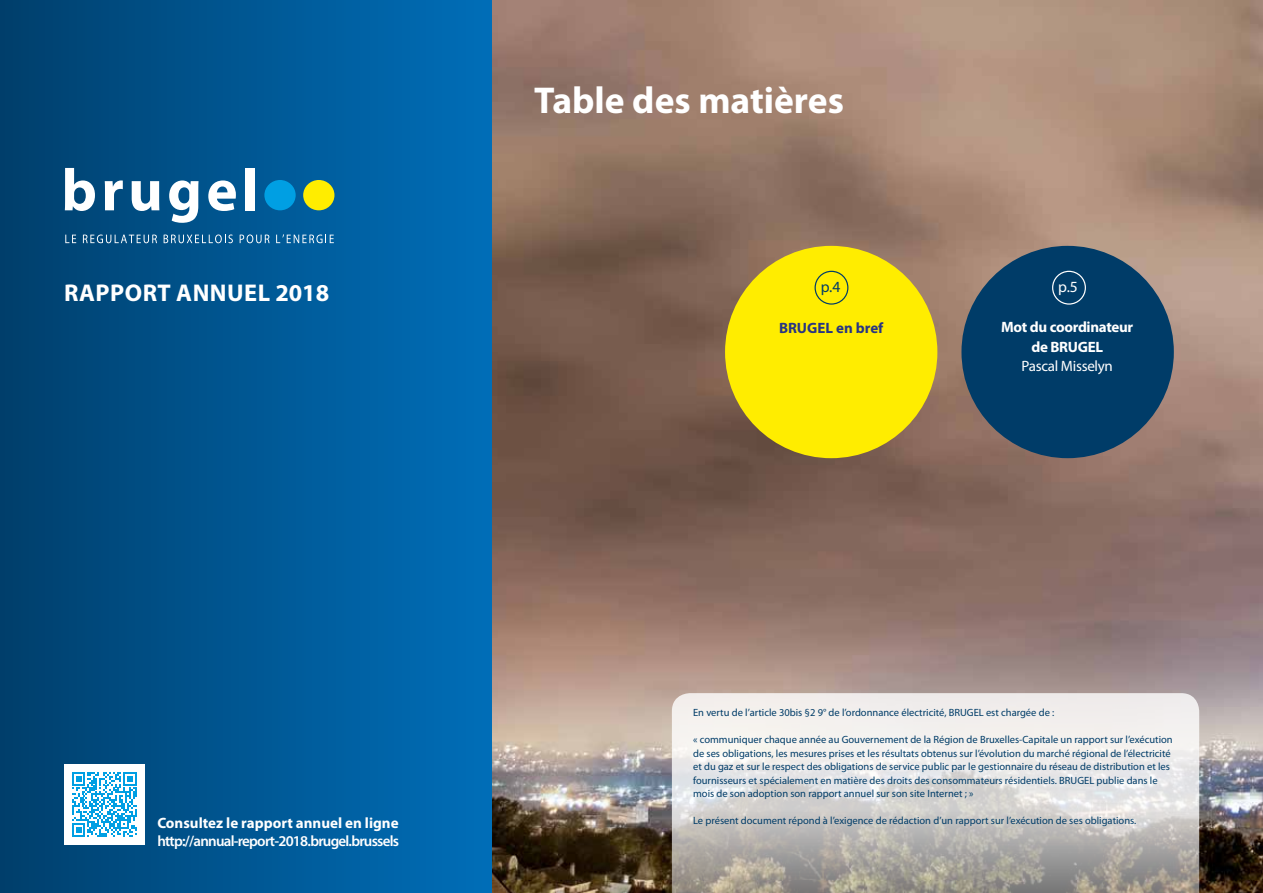
<style>
.page{position:relative;width:1263px;height:893px;background:#fff}
.page>*{position:absolute;margin:0;border:0;box-sizing:border-box;transform-origin:0 0}
.t1{font:700 37.5px "Myriad Pro";color:#fff}
.t2{font:700 24.3px "Myriad Pro";letter-spacing:.02em;color:#fff}
.t3{font:15.6px "Myriad Pro";color:#003c68}
.t4{font:15.6px "Myriad Pro";color:#fff}
.t5{font:700 15px/19.5px "Myriad Pro";letter-spacing:-.005em;color:#fff;text-align:center}
.t6{font:600 15px "Myriad Pro";letter-spacing:-.05em;color:#fff}
.t7{font:15px "Myriad Pro";letter-spacing:-.02em;color:#fff}
.t8{font:700 15px "Myriad Pro";color:#283583}
.t9{font:10.5px/13.5px "Myriad Pro";color:#003c68}
</style>
<div class="page">
<img style="left:491px;top:0;width:772px;height:893px">
<div style="left:0;top:0;width:491px;height:893px;background:linear-gradient(to right,#003f6c,#006eb9)"></div>
<svg style="left:65px;top:168px;width:30px;height:43px"></svg>
<svg style="left:105px;top:180px;width:18px;height:30px"></svg>
<svg style="left:132px;top:181px;width:27px;height:30px"></svg>
<svg style="left:169px;top:180px;width:30px;height:43px"></svg>
<svg style="left:208px;top:180px;width:28px;height:31px"></svg>
<div style="left:246px;top:168px;width:9px;height:42px;background:#fff"></div>
<div style="left:264px;top:180px;width:32px;height:30px;background:#009fe3;border-radius:50%"></div>
<div style="left:303px;top:180px;width:31px;height:30px;background:#ffed00;border-radius:50%"></div>
<svg style="left:65px;top:235px;width:11px;height:8px"></svg>
<svg style="left:83px;top:235px;width:74px;height:8px"></svg>
<svg style="left:164px;top:234px;width:69px;height:9px"></svg>
<svg style="left:240px;top:234px;width:30px;height:9px"></svg>
<svg style="left:276px;top:234px;width:58px;height:9px"></svg>
<div style="left:64px;top:764px;width:81px;height:81px;background:#fff"></div>
<svg style="left:72px;top:772px;width:65px;height:65px"></svg>
<svg style="left:672px;top:693px;width:527px;height:200px;background:#d3d0cd"></svg>
<div style="left:725px;top:246px;width:212px;height:212px;background:#ffed00;border-radius:50%"></div>
<div style="left:814px;top:271px;width:34px;height:34px;border:1px solid #003c68;border-radius:50%"></div>
<div style="left:961px;top:246px;width:213px;height:212px;background:#003c68;border-radius:50%"></div>
<div style="left:1052px;top:271px;width:34px;height:34px;border:1px solid #fff;border-radius:50%"></div>
<h2 class="t2" style="left:64px;top:279px;width:267px">RAPPORT ANNUEL 2018</h2>
<h3 class="t5" style="left:157px;top:813px;width:243px">Consultez le rapport annuel en ligne</h3>
<h3 class="t6" style="left:157px;top:831px;width:243px">http://annual-report-2018.brugel.brussels</h3>
<h1 class="t1" style="left:534px;top:80px;width:311px">Table des matières</h1>
<h3 class="t3" style="left:821px;top:278px;width:21px">p.4</h3>
<h3 class="t8" style="left:779px;top:320px;width:106px">BRUGEL en bref</h3>
<h3 class="t4" style="left:1058px;top:278px;width:21px">p.5</h3>
<h3 class="t5" style="left:1001px;top:318px;width:134px">Mot du coordinateur de BRUGEL</h3>
<h3 class="t7" style="left:1021px;top:358px;width:93px">Pascal Misselyn</h3>
<p class="t9" style="left:693px;top:706px;width:363px">En vertu de l’article 30bis §2 9° de l’ordonnance électricité, BRUGEL est chargée de :</p>
<p class="t9" style="left:693px;top:733px;width:481px">« communiquer chaque année au Gouvernement de la Région de Bruxelles-Capitale un rapport sur l’exécution de ses obligations, les mesures prises et les résultats obtenus sur l’évolution du marché régional de l’électricité et du gaz et sur le respect des obligations de service public par le gestionnaire du réseau de distribution et les fournisseurs et spécialement en matière des droits des consommateurs résidentiels. BRUGEL publie dans le mois de son adoption son rapport annuel sur son site Internet ; »</p>
<p class="t9" style="left:693px;top:814px;width:445px">Le présent document répond à l’exigence de rédaction d’un rapport sur l’exécution de ses obligations.</p>
</div>
